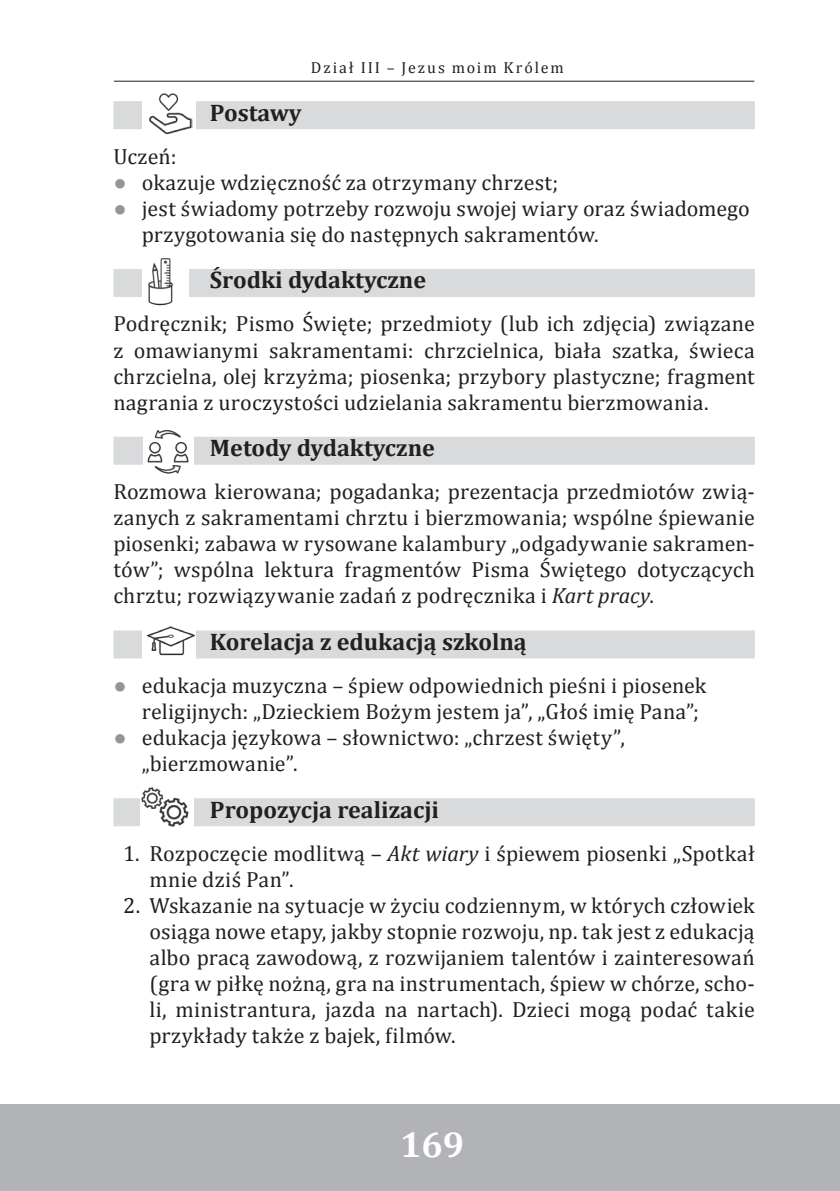
<style>
.page{position:relative;width:840px;height:1191px;background:#fff}
.page>*{position:absolute;margin:0;border:0;box-sizing:border-box;transform-origin:0 0}
.t1{font:700 36px "Cambria";color:#fff}
.t2{font:700 24px "Cambria";color:#231f20}
.t3{font:22px/26px "Cambria";letter-spacing:.01em;color:#231f20}
.t4{font:16px "Cambria";letter-spacing:.12em;color:#231f20}
.s1{font-family:"Arial";color:#939598}
.s2{font-style:italic}
</style>
<div class="page">
<hr style="left:0;top:1104px;width:1px;height:87px;background:#b2b3b7">
<div style="left:1px;top:1104px;width:838px;height:87px;background:#b2b3b7"></div>
<hr style="left:114px;top:81px;width:640px;height:1px;background:#231f20">
<div style="left:113px;top:101px;width:641px;height:28px;background:#d9dadc"></div>
<div style="left:113px;top:269px;width:641px;height:28px;background:#d9dadc"></div>
<div style="left:113px;top:437px;width:641px;height:28px;background:#d9dadc"></div>
<div style="left:113px;top:630px;width:641px;height:28px;background:#d9dadc"></div>
<div style="left:113px;top:798px;width:641px;height:28px;background:#d9dadc"></div>
<div style="left:142px;top:92px;width:53px;height:43px;background:#fff"></div>
<img style="left:149px;top:93px;width:44px;height:42px">
<div style="left:142px;top:258px;width:46px;height:48px;background:#fff"></div>
<img style="left:148px;top:258px;width:25px;height:47px">
<div style="left:143px;top:428px;width:50px;height:46px;background:#fff"></div>
<img style="left:147px;top:430px;width:42px;height:44px">
<div style="left:142px;top:619px;width:53px;height:47px;background:#fff"></div>
<img style="left:147px;top:626px;width:48px;height:29px">
<div style="left:141px;top:787px;width:53px;height:43px;background:#fff"></div>
<img style="left:141px;top:787px;width:48px;height:40px">
<p class="t4" style="left:310px;top:58px;width:254px">Dział III – Jezus moim Królem</p>
<p class="t2" style="left:210px;top:96px;width:93px">Postawy</p>
<p class="t3" style="left:113px;top:143px;width:65px">Uczeń:</p>
<p class="t3" style="left:113px;top:169px;width:446px"><span class="s1">●</span> okazuje wdzięczność za otrzymany chrzest;</p>
<p class="t3" style="left:142px;top:195px;width:609px;text-indent:-28px"><span class="s1">●</span> jest świadomy potrzeby rozwoju swojej wiary oraz świadomego przygotowania się do następnych sakramentów.</p>
<p class="t2" style="left:210px;top:263px;width:218px">Środki dydaktyczne</p>
<p class="t3" style="left:113px;top:311px;width:642px;text-align:justify">Podręcznik; Pismo Święte; przedmioty (lub ich zdjęcia) związane z omawianymi sakramentami: chrzcielnica, biała szatka, świeca chrzcielna, olej krzyżma; piosenka; przybory plastyczne; fragment nagrania z uroczystości udzielania sakramentu bierzmowania.</p>
<p class="t2" style="left:210px;top:431px;width:226px">Metody dydaktyczne</p>
<p class="t3" style="left:113px;top:478px;width:642px;text-align:justify">Rozmowa kierowana; pogadanka; prezentacja przedmiotów zwią&shy;zanych z sakramentami chrztu i bierzmowania; wspólne śpiewanie piosenki; zabawa w rysowane kalambury „odgadywanie sakramen&shy;tów”; wspólna lektura fragmentów Pisma Świętego dotyczących chrztu; rozwiązywanie zadań z podręcznika i <span class="s2">Kart pracy</span>.</p>
<p class="t2" style="left:210px;top:625px;width:318px">Korelacja z edukacją szkolną</p>
<p class="t3" style="left:142px;top:672px;width:565px;text-indent:-28px"><span class="s1">●</span> edukacja muzyczna – śpiew odpowiednich pieśni i piosenek religijnych: „Dzieckiem Bożym jestem ja”, „Głoś imię Pana”;</p>
<p class="t3" style="left:142px;top:724px;width:484px;text-indent:-28px"><span class="s1">●</span> edukacja językowa – słownictwo: „chrzest święty”, „bierzmowanie”.</p>
<p class="t2" style="left:210px;top:792px;width:230px">Propozycja realizacji</p>
<p class="t3" style="left:149px;top:840px;width:606px;text-indent:-26px">1. Rozpoczęcie modlitwą – <span class="s2">Akt wiary</span> i śpiewem piosenki „Spotkał mnie dziś Pan”.</p>
<p class="t3" style="left:149px;top:892px;width:606px;text-align:justify;text-indent:-26px">2. Wskazanie na sytuacje w życiu codziennym, w których człowiek osiąga nowe etapy, jakby stopnie rozwoju, np. tak jest z edukacją albo pracą zawodową, z rozwijaniem talentów i zainteresowań (gra w piłkę nożną, gra na instrumentach, śpiew w chórze, scho&shy;li, ministrantura, jazda na nartach). Dzieci mogą podać takie przykłady także z bajek, filmów.</p>
<h1 class="t1" style="left:400px;top:1118px;width:65px">169</h1>
</div>
